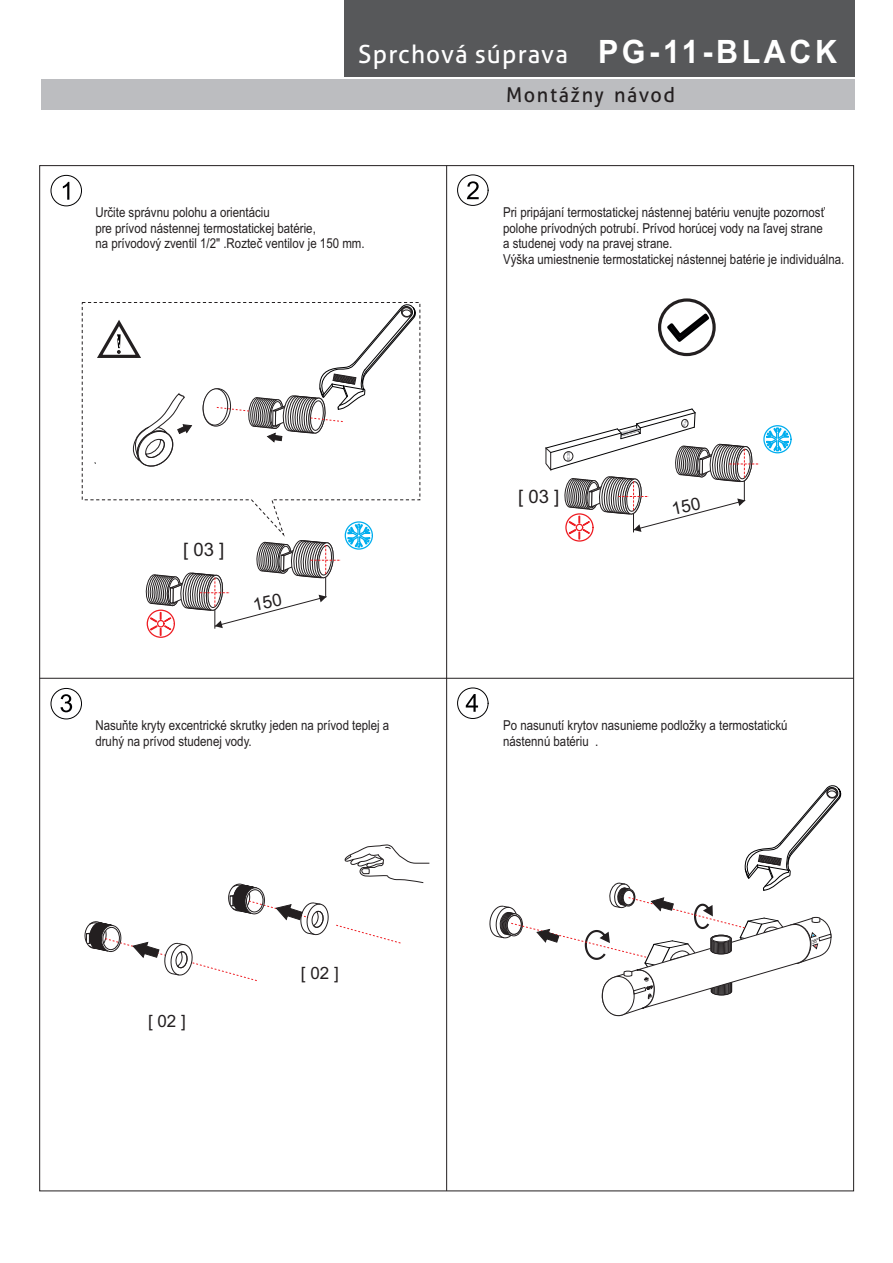
<style>
.page{position:relative;width:893px;height:1263px;background:#fff}
.page>*{position:absolute;margin:0;border:0;box-sizing:border-box;transform-origin:0 0}
.t1{font:25.05px "alfa";letter-spacing:.045em;color:#fff}
.t2{font:20.4px "alfa";letter-spacing:.08em;color:#231f20}
.t3{font:18.6px "Arial";color:#231f20}
.t4{font:16.95px "Arial";color:#231f20}
.t5{font:13.65px/15.5px "Arial Narrow";color:#231f20}
.s1{font-family:"Arial";font-weight:700;font-size:32.25px}
</style>
<div class="page">
<hr style="left:446px;top:166px;width:1px;height:1025px;background:#231f20">
<hr style="left:40px;top:678px;width:814px;height:1px;background:#231f20">
<div style="left:345px;top:521px;width:28px;height:29px;border:1px solid #00aeef;border-radius:50%"></div>
<svg style="left:347px;top:535px;width:24px;height:14px"></svg>
<svg style="left:63px;top:182px;width:6px;height:18px"></svg>
<div style="left:51px;top:175px;width:31px;height:31px;border:1px solid #000002;border-radius:50%"></div>
<svg style="left:467px;top:181px;width:12px;height:18px"></svg>
<div style="left:458px;top:175px;width:30px;height:30px;border:1px solid #000002;border-radius:50%"></div>
<svg style="left:61px;top:694px;width:11px;height:18px"></svg>
<svg style="left:466px;top:694px;width:12px;height:18px"></svg>
<div style="left:51px;top:688px;width:31px;height:31px;border:1px solid #000002;border-radius:50%"></div>
<div style="left:458px;top:688px;width:30px;height:30px;border:1px solid #000002;border-radius:50%"></div>
<div style="left:147px;top:609px;width:28px;height:29px;border:1px solid #ee1d23;border-radius:50%"></div>
<svg style="left:664px;top:310px;width:48px;height:35px"></svg>
<div style="left:658px;top:298px;width:58px;height:58px;border:3px solid #231f20;border-radius:50%"></div>
<div style="left:763px;top:425px;width:29px;height:28px;border:1px solid #00aeef;border-radius:50%"></div>
<div style="left:565px;top:513px;width:29px;height:29px;border:1px solid #ee1d23;border-radius:50%"></div>
<svg style="left:82px;top:302px;width:338px;height:233px"></svg>
<svg style="left:94px;top:319px;width:50px;height:42px"></svg>
<svg style="left:85px;top:844px;width:345px;height:137px"></svg>
<div style="left:41px;top:79px;width:813px;height:31px;background:#bcbdc0"></div>
<div style="left:344px;top:0;width:510px;height:77px;background:#57585a"></div>
<svg style="left:146px;top:505px;width:195px;height:131px"></svg>
<svg style="left:546px;top:409px;width:244px;height:131px"></svg>
<svg style="left:489px;top:785px;width:353px;height:232px"></svg>
<h1 class="t1" style="left:358px;top:44px;width:480px">Sprchová súprava <span class="s1">PG-11-BLACK</span></h1>
<h2 class="t2" style="left:506px;top:87px;width:171px">Montážny návod</h2>
<p class="t5" style="left:95px;top:206px;width:271px">Určite správnu polohu a orientáciu<br>pre prívod nástennej termostatickej batérie,<br>na prívodový zventil 1/2" .Rozteč ventilov je 150 mm.</p>
<p class="t5" style="left:503px;top:206px;width:343px">Pri pripájaní termostatickej nástennej batériu venujte pozornosť polohe prívodných potrubí. Prívod horúcej vody na ľavej strane<br>a studenej vody na pravej strane.<br>Výška umiestnenie termostatickej nástennej batérie je individuálna.</p>
<h3 class="t3" style="left:183px;top:543px;width:43px">[ 03 ]</h3>
<h3 class="t3" style="left:518px;top:490px;width:43px">[ 03 ]</h3>
<p class="t5" style="left:95px;top:719px;width:295px">Nasuňte kryty excentrické skrutky jeden na prívod teplej a druhý na prívod studenej vody.</p>
<p class="t5" style="left:503px;top:719px;width:286px">Po nasunutí krytov nasunieme podložky a termostatickú nástennú batériu .</p>
<p class="t4" style="left:148px;top:1015px;width:39px">[ 02 ]</p>
<p class="t4" style="left:301px;top:967px;width:39px">[ 02 ]</p>
</div>
